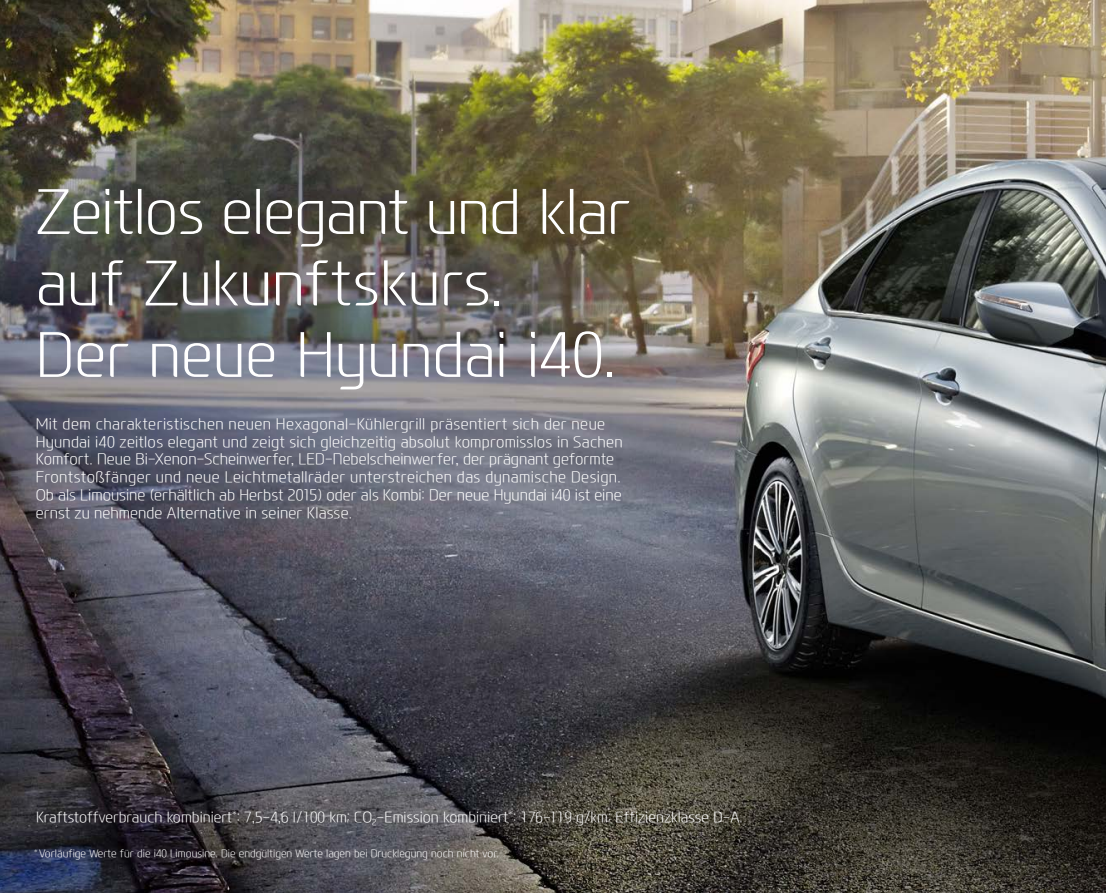
<style>
.page{position:relative;width:1106px;height:893px;background:#fff}
.page>*{position:absolute;margin:0;border:0;box-sizing:border-box;transform-origin:0 0}
.t1{font:300 60px/71.4px "Modern H Eco";letter-spacing:-.005em;color:#fff}
.t2{font:300 15px/17.9px "Modern H Eco";letter-spacing:.015em;color:#fff}
.t3{font:300 14.4px "Modern H Eco";color:#fff}
.t4{font:300 10.5px "Modern H Eco";color:#fff}
</style>
<div class="page">
<img style="left:0;top:0;width:1106px;height:893px">
<h1 class="t1" style="left:36px;top:175px;width:596px">Zeitlos elegant und klar auf Zukunftskurs.<br>Der neue Hyundai i40.</h1>
<p class="t2" style="left:36px;top:414px;width:588px">Mit dem charakteristischen neuen Hexagonal-Kühlergrill präsentiert sich der neue Hyundai i40 zeitlos elegant und zeigt sich gleichzeitig absolut kompromisslos in Sachen Komfort. Neue Bi-Xenon-Scheinwerfer, LED-Nebelscheinwerfer, der prägnant geformte Frontstoßfänger und neue Leichtmetallräder unterstreichen das dynamische Design.<br>Ob als Limousine (erhältlich ab Herbst 2015) oder als Kombi: Der neue Hyundai i40 ist eine ernst zu nehmende Alternative in seiner Klasse.</p>
<p class="t3" style="left:36px;top:807px;width:708px">Kraftstoffverbrauch kombiniert<sup>*</sup>: 7,5-4,6 l/100 km; CO<sub>2</sub>-Emission kombiniert<sup>*</sup>: 176-119 g/km; Effizienzklasse D-A.</p>
<p class="t4" style="left:34px;top:846px;width:466px"><sup>*</sup> Vorläufige Werte für die i40 Limousine. Die endgültigen Werte lagen bei Drucklegung noch nicht vor.</p>
</div>
